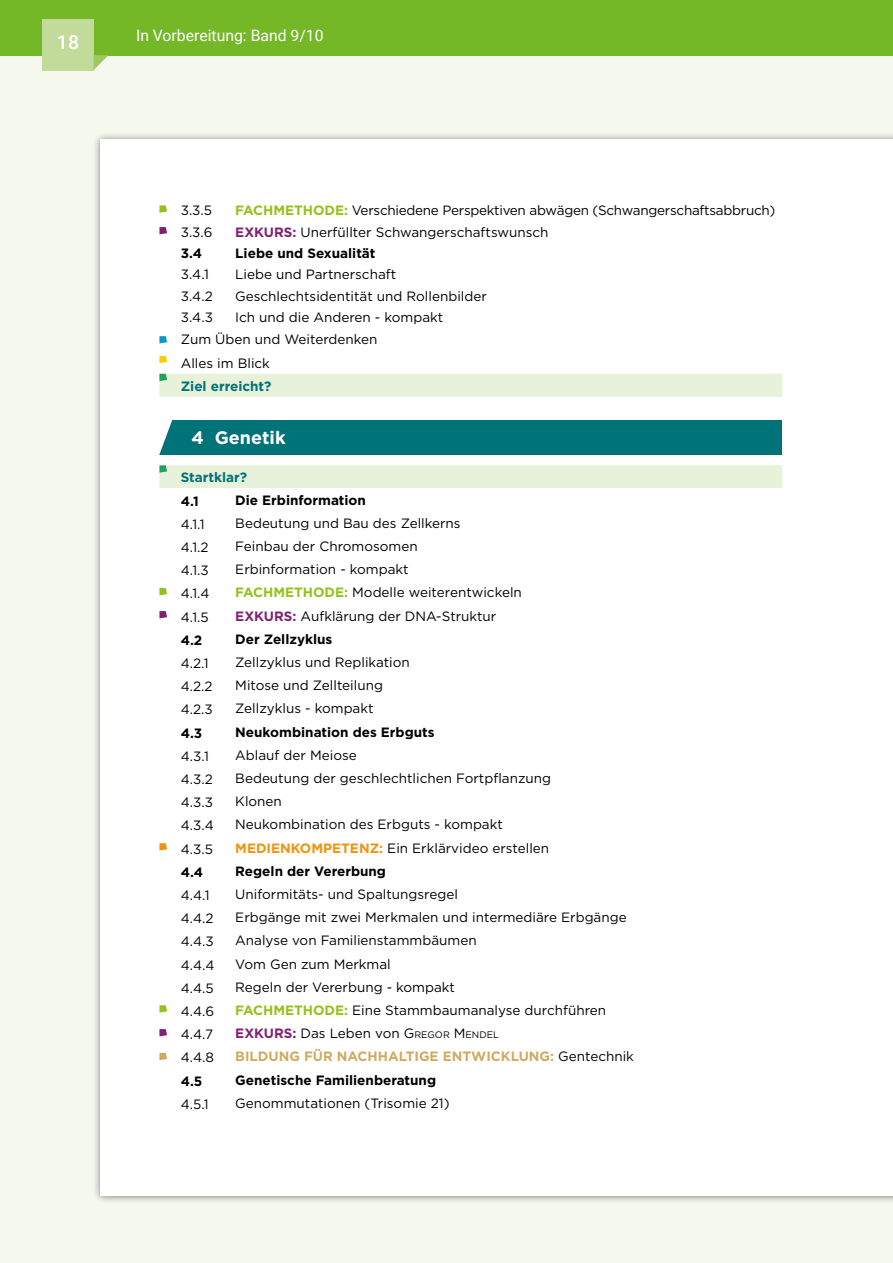
<style>
.page{position:relative;width:893px;height:1263px;background:#fff}
.page>*{position:absolute;margin:0;border:0;box-sizing:border-box;transform-origin:0 0}
.t1{font:500 19.5px "Roboto";color:#fff}
.t2{font:700 18px "Gotham HTF";color:#fff}
.t3{font:15.75px "Roboto";color:#fff}
.t4{font:13.5px/22.8px "Gotham HTF";color:#000}
.t5{font:700 13.5px "Gotham HTF";color:#000}
.t6{font:13.5px "Gotham HTF";letter-spacing:-.02em;color:#000}
.t7{font:700 13.5px "Gotham HTF";color:#cfaa61}
.t8{font:700 13.5px "Gotham HTF";color:#007378}
.s1{font-weight:700;color:#94c11a}
.s2{font-weight:700;color:#822071}
.s3{font-weight:700;color:#f3920a}
.s4{font-style:inherit}
.s5{font-size:9.45px}
.s6{font-weight:400;color:#000}
</style>
<div class="page">
<div style="left:0;top:26px;width:893px;height:1237px;background:#f4f8ed"></div>
<div style="left:0;top:0;width:893px;height:55px;background:#74b727"></div>
<div style="left:43px;top:19px;width:51px;height:51px;background:#c2db9a"></div>
<svg style="left:94px;top:55px;width:14px;height:15px"></svg>
<div style="left:93px;top:132px;width:800px;height:1072px;background:#000;opacity:.5"></div>
<div style="left:101px;top:140px;width:792px;height:1056px;background:#fff"></div>
<svg style="left:159px;top:374px;width:623px;height:114px;fill:#e8f1d9"></svg>
<div style="left:159px;top:420px;width:623px;height:34px;background:#007378"></div>
<svg style="left:159px;top:336px;width:8px;height:7px"></svg>
<svg style="left:159px;top:588px;width:8px;height:7px"></svg>
<svg style="left:159px;top:611px;width:8px;height:7px"></svg>
<svg style="left:159px;top:843px;width:8px;height:7px"></svg>
<svg style="left:159px;top:1005px;width:8px;height:7px"></svg>
<svg style="left:159px;top:1029px;width:8px;height:7px"></svg>
<svg style="left:159px;top:1053px;width:8px;height:7px"></svg>
<svg style="left:159px;top:356px;width:8px;height:7px"></svg>
<svg style="left:159px;top:374px;width:8px;height:7px"></svg>
<svg style="left:159px;top:465px;width:8px;height:8px"></svg>
<svg style="left:159px;top:417px;width:14px;height:40px"></svg>
<svg style="left:159px;top:205px;width:8px;height:8px"></svg>
<svg style="left:159px;top:227px;width:8px;height:7px"></svg>
<h1 class="t1" style="left:57px;top:29px;width:24px">18</h1>
<p class="t3" style="left:136px;top:24px;width:189px">In Vorbereitung: Band 9/10</p>
<p class="t4" style="left:181px;top:199px;width:33px">3.3.5</p>
<p class="t6" style="left:235px;top:203px;width:542px"><span class="s1">FACHMETHODE:</span> Verschiedene Perspektiven abwägen (Schwangerschaftsabbruch)</p>
<p class="t4" style="left:181px;top:220px;width:33px">3.3.6</p>
<p class="t4" style="left:235px;top:220px;width:315px"><span class="s2">EXKURS:</span> Unerfüllter Schwangerschaftswunsch</p>
<p class="t5" style="left:181px;top:245px;width:23px">3.4</p>
<p class="t5" style="left:235px;top:245px;width:142px">Liebe und Sexualität</p>
<p class="t4" style="left:181px;top:263px;width:30px">3.4.1</p>
<p class="t4" style="left:235px;top:263px;width:162px">Liebe und Partnerschaft</p>
<p class="t4" style="left:181px;top:284px;width:34px">3.4.2</p>
<p class="t4" style="left:235px;top:284px;width:253px">Geschlechtsidentität und Rollenbilder</p>
<p class="t4" style="left:181px;top:306px;width:34px">3.4.3</p>
<p class="t4" style="left:181px;top:306px;width:264px;text-indent:55px">Ich und die Anderen - kompakt<br>Zum Üben und Weiterdenken<br>Alles im Blick</p>
<p class="t8" style="left:181px;top:378px;width:92px">Ziel erreicht?</p>
<h2 class="t2" style="left:192px;top:428px;width:96px">4 Genetik</h2>
<p class="t8" style="left:181px;top:470px;width:68px">Startklar?</p>
<p class="t5" style="left:181px;top:493px;width:20px">4.1</p>
<p class="t5" style="left:235px;top:492px;width:132px">Die Erbinformation</p>
<p class="t4" style="left:181px;top:512px;width:25px">4.1.1</p>
<p class="t4" style="left:235px;top:511px;width:227px">Bedeutung und Bau des Zellkerns</p>
<p class="t4" style="left:181px;top:536px;width:29px">4.1.2</p>
<p class="t4" style="left:235px;top:535px;width:184px">Feinbau der Chromosomen</p>
<p class="t4" style="left:181px;top:559px;width:30px">4.1.3</p>
<p class="t4" style="left:235px;top:558px;width:175px">Erbinformation - kompakt</p>
<p class="t4" style="left:181px;top:582px;width:30px">4.1.4</p>
<p class="t4" style="left:235px;top:581px;width:288px"><span class="s1">FACHMETHODE:</span> Modelle weiterentwickeln</p>
<p class="t4" style="left:181px;top:605px;width:30px">4.1.5</p>
<p class="t4" style="left:235px;top:604px;width:263px"><span class="s2">EXKURS:</span> Aufklärung der DNA-Struktur</p>
<p class="t5" style="left:181px;top:632px;width:23px">4.2</p>
<p class="t5" style="left:235px;top:631px;width:99px">Der Zellzyklus</p>
<p class="t4" style="left:181px;top:651px;width:29px">4.2.1</p>
<p class="t4" style="left:235px;top:651px;width:176px">Zellzyklus und Replikation</p>
<p class="t4" style="left:181px;top:675px;width:33px">4.2.2</p>
<p class="t4" style="left:235px;top:674px;width:149px">Mitose und Zellteilung</p>
<p class="t4" style="left:181px;top:698px;width:34px">4.2.3</p>
<p class="t4" style="left:235px;top:697px;width:140px">Zellzyklus - kompakt</p>
<p class="t5" style="left:181px;top:725px;width:23px">4.3</p>
<p class="t5" style="left:235px;top:724px;width:201px">Neukombination des Erbguts</p>
<p class="t4" style="left:181px;top:744px;width:30px">4.3.1</p>
<p class="t4" style="left:235px;top:743px;width:123px">Ablauf der Meiose</p>
<p class="t4" style="left:181px;top:767px;width:34px">4.3.2</p>
<p class="t4" style="left:235px;top:767px;width:317px">Bedeutung der geschlechtlichen Fortpflanzung</p>
<p class="t4" style="left:181px;top:791px;width:34px">4.3.3</p>
<p class="t4" style="left:235px;top:790px;width:48px">Klonen</p>
<p class="t4" style="left:181px;top:814px;width:35px">4.3.4</p>
<p class="t4" style="left:235px;top:813px;width:269px">Neukombination des Erbguts - kompakt</p>
<p class="t4" style="left:181px;top:837px;width:34px">4.3.5</p>
<p class="t4" style="left:235px;top:836px;width:315px"><span class="s3">MEDIENKOMPETENZ:</span> Ein Erklärvideo erstellen</p>
<p class="t5" style="left:181px;top:864px;width:24px">4.4</p>
<p class="t5" style="left:235px;top:863px;width:152px">Regeln der Vererbung</p>
<p class="t4" style="left:181px;top:883px;width:30px">4.4.1</p>
<p class="t4" style="left:235px;top:883px;width:224px">Uniformitäts- und Spaltungsregel</p>
<p class="t4" style="left:181px;top:907px;width:34px">4.4.2</p>
<p class="t4" style="left:235px;top:906px;width:393px">Erbgänge mit zwei Merkmalen und intermediäre Erbgänge</p>
<p class="t4" style="left:181px;top:930px;width:35px">4.4.3</p>
<p class="t4" style="left:235px;top:929px;width:243px">Analyse von Familienstammbäumen</p>
<p class="t4" style="left:181px;top:953px;width:35px">4.4.4</p>
<p class="t4" style="left:235px;top:952px;width:157px">Vom Gen zum Merkmal</p>
<p class="t4" style="left:181px;top:976px;width:34px">4.4.5</p>
<p class="t4" style="left:235px;top:975px;width:221px">Regeln der Vererbung - kompakt</p>
<p class="t4" style="left:181px;top:999px;width:35px">4.4.6</p>
<p class="t4" style="left:235px;top:999px;width:372px"><span class="s1">FACHMETHODE:</span> Eine Stammbaumanalyse durchführen</p>
<p class="t4" style="left:181px;top:1023px;width:34px">4.4.7</p>
<p class="t4" style="left:235px;top:1022px;width:265px"><span class="s2">EXKURS:</span> Das Leben von <span class="s4">G</span><span class="s5">REGOR</span> <span class="s4">M</span><span class="s5">ENDEL</span></p>
<p class="t4" style="left:181px;top:1046px;width:35px">4.4.8</p>
<p class="t7" style="left:235px;top:1049px;width:400px">BILDUNG FÜR NACHHALTIGE ENTWICKLUNG: <span class="s6">Gentechnik</span></p>
<p class="t5" style="left:181px;top:1073px;width:23px">4.5</p>
<p class="t5" style="left:235px;top:1072px;width:202px">Genetische Familienberatung</p>
<p class="t4" style="left:181px;top:1092px;width:30px">4.5.1</p>
<p class="t4" style="left:235px;top:1091px;width:216px">Genommutationen (Trisomie 21)</p>
</div>
